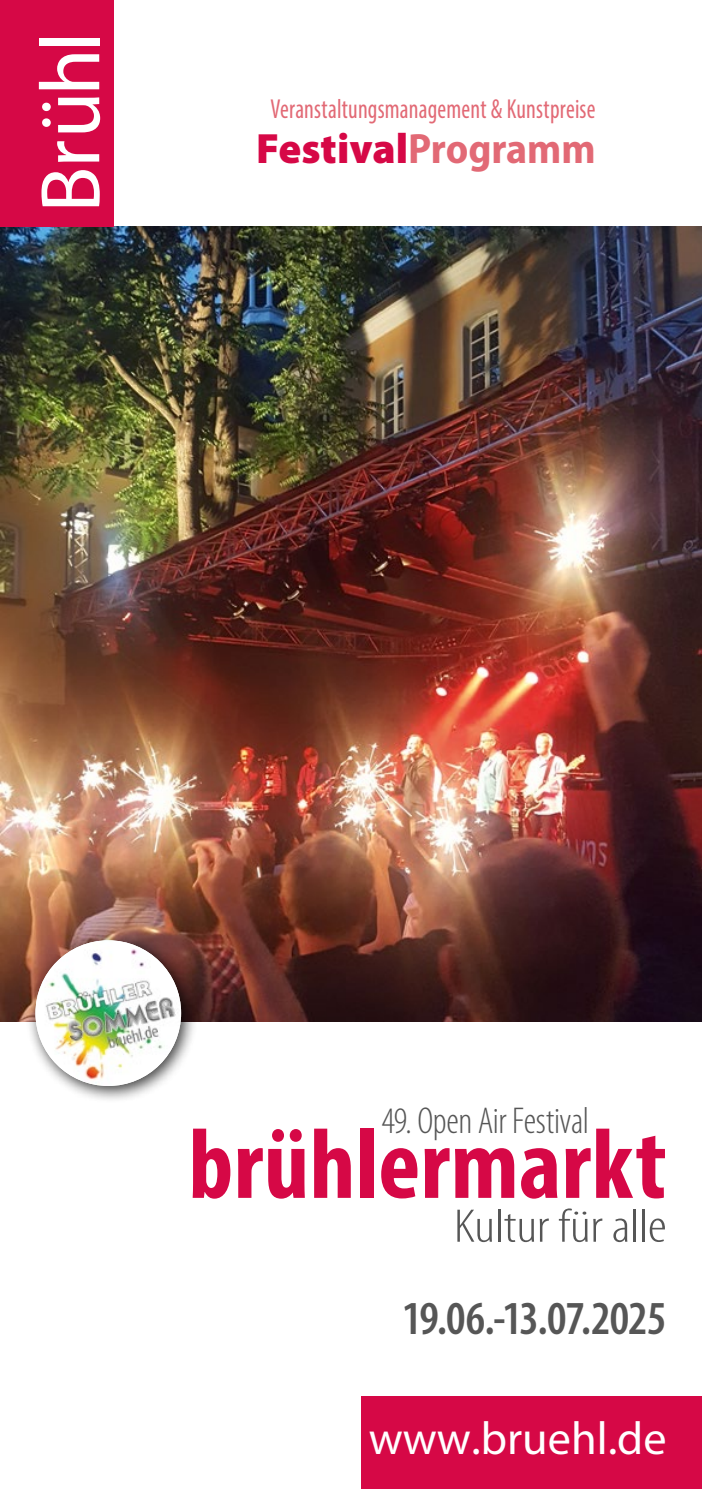
<style>
.page{position:relative;width:702px;height:1489px;background:#fff}
.page>*{position:absolute;margin:0;border:0;box-sizing:border-box;transform-origin:0 0}
.t1{font:700 condensed 100px "Myriad Pro";letter-spacing:.005em;color:#d60846}
.t2{font:85px "Myriad Pro";letter-spacing:-.03em;color:#fff}
.t3{font:600 condensed 47.5px "Myriad Pro";letter-spacing:-.02em;color:#565656}
.t4{font:300 condensed 47.5px "Myriad Pro";letter-spacing:-.01em;color:#565656;scale:1.21 1}
.t5{font:46.25px "Myriad Pro";color:#fff}
.t6{font:900 42.5px "Myriad Pro";letter-spacing:-.005em;color:#d60846}
.t7{font:300 condensed 37.5px "Myriad Pro";letter-spacing:-.01em;color:#565656}
.t8{font:condensed 27.5px "Myriad Pro";letter-spacing:.01em;color:#e26975;scale:.87 1}
.s1{font-weight:700;font-stretch:semi-condensed;color:#e26975}
</style>
<div class="page">
<img style="left:0;top:227px;width:702px;height:793px">
<div style="left:361px;top:1396px;width:341px;height:92px;background:#d60846"></div>
<div style="left:26px;top:930px;width:172px;height:172px;background:#000;opacity:.75"></div>
<img style="left:35px;top:940px;width:146px;height:145px;border-radius:73px">
<div style="left:0;top:0;width:113px;height:227px;background:#d60846"></div>
<h2 class="t2" style="left:18px;top:213px;width:182px;rotate:-90deg">Brühl</h2>
<p class="t8" style="left:270px;top:92px;width:375px">Veranstaltungsmanagement &amp; Kunstpreise</p>
<h3 class="t6" style="left:256px;top:120px;width:341px">Festival<span class="s1">Programm</span></h3>
<h3 class="t7" style="left:381px;top:1098px;width:209px">49. Open Air Festival</h3>
<h1 class="t1" style="left:188px;top:1101px;width:479px">brühlermarkt</h1>
<h3 class="t4" style="left:454px;top:1197px;width:177px">Kultur für alle</h3>
<h3 class="t3" style="left:402px;top:1288px;width:266px">19.06.-13.07.2025</h3>
<h3 class="t5" style="left:369px;top:1409px;width:299px">www.bruehl.de</h3>
</div>
